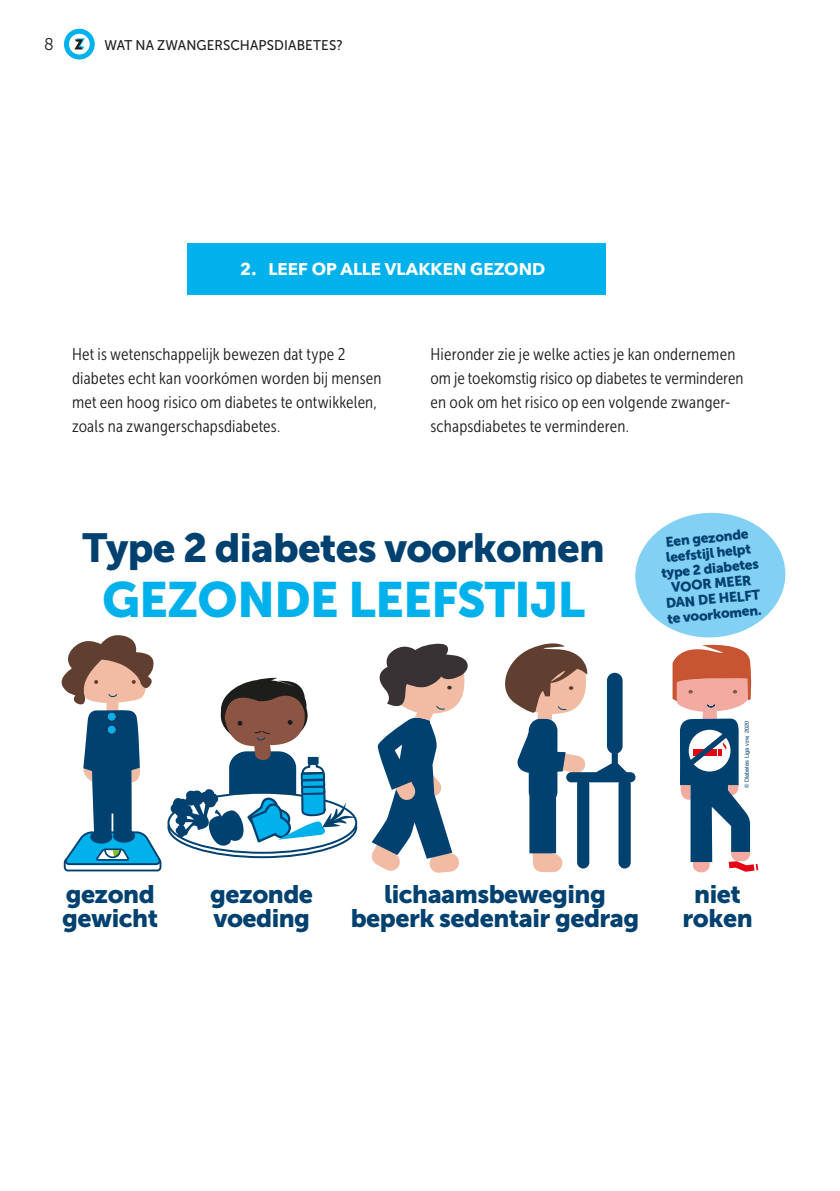
<style>
.page{position:relative;width:840px;height:1191px;background:#fff}
.page>*{position:absolute;margin:0;border:0;box-sizing:border-box;transform-origin:0 0}
.t1{font:49.2px "Museo Sans 900";letter-spacing:-.02em;color:#00b1eb}
.t2{font:40.4px "Museo Sans 900";letter-spacing:-.02em;color:#004170}
.t3{font:25.2px/23.4px "Museo Sans 900";letter-spacing:-.02em;color:#004170}
.t4{font:17px/24px "Museo Sans Cond 300";letter-spacing:.01em;color:#1d1d1b}
.t5{font:700 17px "Avenir Next";letter-spacing:.005em;color:#fff}
.t6{font:17px "Museo Sans 300";color:#1d1d1b;scale:.95 1}
.t7{font:14px "Museo Sans 500";letter-spacing:.01em;color:#1d1d1b;scale:.95 1}
.t8{font:13.8px/15.4px "Museo Sans 900";color:#004170;text-align:center}
.t9{font:5.6px "Helvetica";color:#004170}
</style>
<div class="page">
<svg style="left:64px;top:28px;width:31px;height:32px"></svg>
<div style="left:187px;top:244px;width:418px;height:51px;background:#00b1eb"></div>
<div style="left:64px;top:858px;width:97px;height:13px;border:2px solid #004170;border-radius:3px"></div>
<svg style="left:168px;top:797px;width:188px;height:60px"></svg>
<svg style="left:170px;top:678px;width:188px;height:173px"></svg>
<svg style="left:61px;top:635px;width:100px;height:231px"></svg>
<svg style="left:371px;top:643px;width:97px;height:230px"></svg>
<svg style="left:505px;top:512px;width:281px;height:360px"></svg>
<p class="t6" style="left:44px;top:35px;width:12px">8</p>
<p class="t7" style="left:104px;top:37px;width:252px">WAT NA ZWANGERSCHAPSDIABETES?</p>
<p class="t5" style="left:240px;top:254px;width:306px">2. LEEF OP ALLE VLAKKEN GEZOND</p>
<p class="t4" style="left:72px;top:342px;width:311px">Het is wetenschappelijk bewezen dat type 2 diabetes echt kan voorkómen worden bij mensen met een hoog risico om diabetes te ontwikkelen, zoals na zwangerschapsdiabetes.</p>
<p class="t4" style="left:430px;top:342px;width:314px">Hieronder zie je welke acties je kan ondernemen om je toekomstig risico op diabetes te verminderen en ook om het risico op een volgende zwanger&shy;schapsdiabetes te verminderen.</p>
<h2 class="t2" style="left:82px;top:524px;width:523px">Type 2 diabetes voorkomen</h2>
<h1 class="t1" style="left:102px;top:572px;width:484px">GEZONDE LEEFSTIJL</h1>
<p class="t8" style="left:657px;top:534px;width:99px;rotate:-5deg">Een gezonde leefstijl helpt type 2 diabetes<br>VOOR MEER<br>DAN DE HELFT</p>
<p class="t8" style="left:666px;top:611px;width:96px;rotate:-5deg">te voorkomen.</p>
<p class="t9" style="left:742px;top:788px;width:69px;rotate:-90deg">© Diabetes Liga vzw, 2020</p>
<h3 class="t3" style="left:62px;top:882px;width:97px">gezond gewicht</h3>
<h3 class="t3" style="left:210px;top:882px;width:104px">gezonde voeding</h3>
<h3 class="t3" style="left:682px;top:882px;width:71px;text-align:center">niet roken</h3>
<h3 class="t3" style="left:350px;top:882px;width:290px;text-align:center">lichaamsbeweging beperk sedentair gedrag</h3>
</div>
